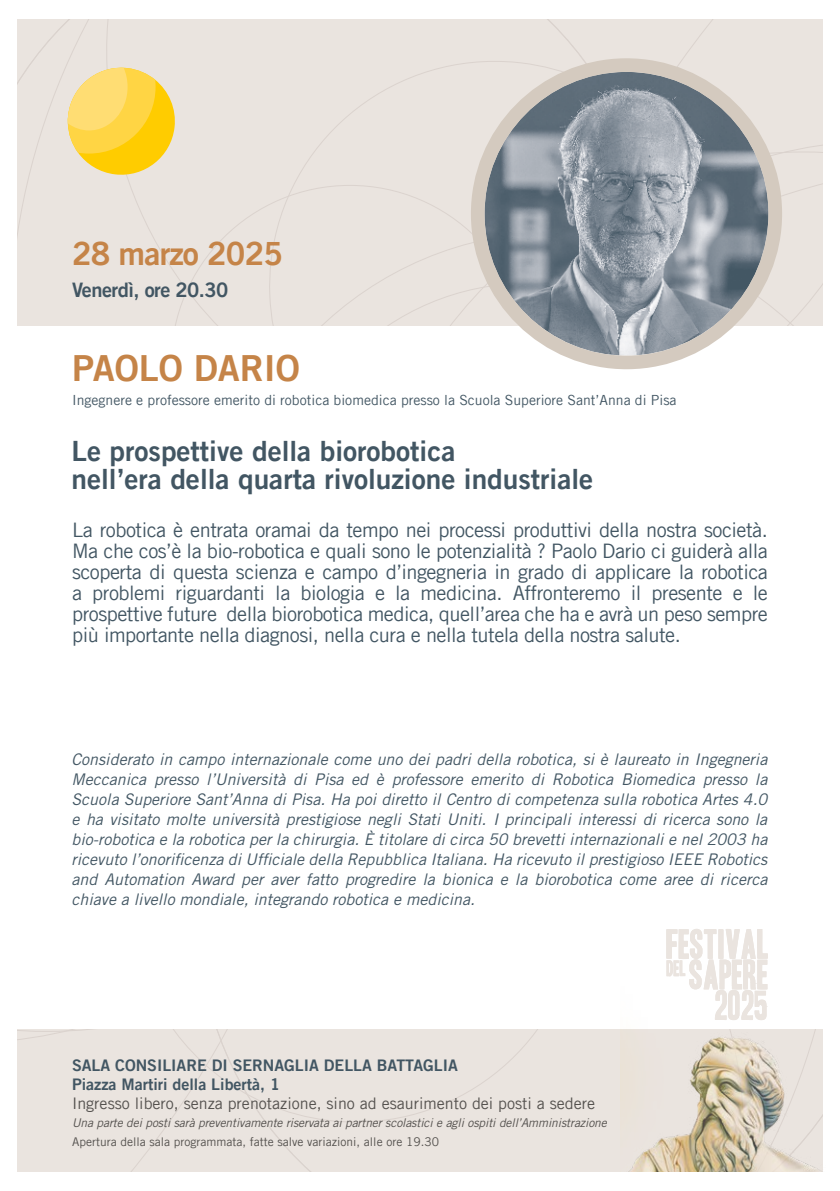
<style>
.page{position:relative;width:840px;height:1191px;background:#fff}
.page>*{position:absolute;margin:0;border:0;box-sizing:border-box;transform-origin:0 0}
.t1{font:36px "Trade Gothic LT Com Bd 2";color:#c58448}
.t2{font:32px "Trade Gothic LT Com Bd 2";letter-spacing:-.025em;color:#c58448}
.t3{font:28px/28px "Trade Gothic LT Com Bd 2";color:#425663}
.t4{font:20px/21px "Trade Gothic LT Com";letter-spacing:-.025em;color:#425663;text-align:justify}
.t5{font:20px "Trade Gothic LT Com Bd 2";letter-spacing:-.025em;color:#425663}
.t6{font:italic 16px/20px "Trade Gothic LT Com";color:#425663;text-align:justify}
.t7{font:16px/19.2px "Trade Gothic LT Com Bd 2";color:#425663}
.t8{font:16px "Trade Gothic LT Com";color:#54514e}
.t9{font:14px "Trade Gothic LT Com";color:#425663}
.t10{font:italic 12px "Trade Gothic LT Com";letter-spacing:-.01em;color:#54514e}
.t11{font:12px "Trade Gothic LT Com";color:#54514e}
</style>
<div class="page">
<div style="left:17px;top:1029px;width:603px;height:143px;background:#eae4df"></div>
<div style="left:17px;top:19px;width:805px;height:306px;background:#eae4df"></div>
<div style="left:357px;top:151px;width:465px;height:174px;background:#eae4df"></div>
<svg style="left:464px;top:52px;width:324px;height:318px;background:#acb0b4"></svg>
<img style="left:620px;top:955px;width:203px;height:217px">
<svg style="left:68px;top:67px;width:109px;height:111px;background:#f9d863"></svg>
<svg style="left:666px;top:929px;width:101px;height:91px"></svg>
<h2 class="t2" style="left:72px;top:234px;width:212px">28 marzo 2025</h2>
<p class="t5" style="left:72px;top:278px;width:158px">Venerdì, ore 20.30</p>
<h1 class="t1" style="left:72px;top:346px;width:229px">PAOLO DARIO</h1>
<p class="t9" style="left:72px;top:392px;width:605px">Ingegnere e professore emerito di robotica biomedica presso la Scuola Superiore Sant’Anna di Pisa</p>
<h3 class="t3" style="left:71px;top:436px;width:523px">Le prospettive della biorobotica<br>nell’era della quarta rivoluzione industriale</h3>
<p class="t4" style="left:72px;top:519px;width:697px">La robotica è entrata oramai da tempo nei processi produttivi della nostra società.<br>Ma che cos’è la bio-robotica e quali sono le potenzialità ? Paolo Dario ci guiderà alla scoperta di questa scienza e campo d’ingegneria in grado di applicare la robotica a problemi riguardanti la biologia e la medicina. Affronteremo il presente e le prospettive future della biorobotica medica, quell’area che ha e avrà un peso sempre più importante nella diagnosi, nella cura e nella tutela della nostra salute.</p>
<p class="t6" style="left:71px;top:749px;width:697px">Considerato in campo internazionale come uno dei padri della robotica, si è laureato in Ingegneria Meccanica presso l’Università di Pisa ed è professore emerito di Robotica Biomedica presso la Scuola Superiore Sant’Anna di Pisa. Ha poi diretto il Centro di competenza sulla robotica Artes 4.0 e ha visitato molte università prestigiose negli Stati Uniti. I principali interessi di ricerca sono la bio-robotica e la robotica per la chirurgia. È titolare di circa 50 brevetti internazionali e nel 2003 ha ricevuto l’onorificenza di Ufficiale della Repubblica Italiana. Ha ricevuto il prestigioso IEEE Robotics and Automation Award per aver fatto progredire la bionica e la biorobotica come aree di ricerca chiave a livello mondiale, integrando robotica e medicina.</p>
<p class="t7" style="left:72px;top:1055px;width:387px">SALA CONSILIARE DI SERNAGLIA DELLA BATTAGLIA<br>Piazza Martiri della Libertà, 1</p>
<p class="t8" style="left:72px;top:1093px;width:524px">Ingresso libero, senza prenotazione, sino ad esaurimento dei posti a sedere</p>
<p class="t10" style="left:72px;top:1115px;width:536px">Una parte dei posti sarà preventivamente riservata ai partner scolastici e agli ospiti dell’Amministrazione</p>
<p class="t11" style="left:72px;top:1134px;width:368px">Apertura della sala programmata, fatte salve variazioni, alle ore 19.30</p>
</div>
